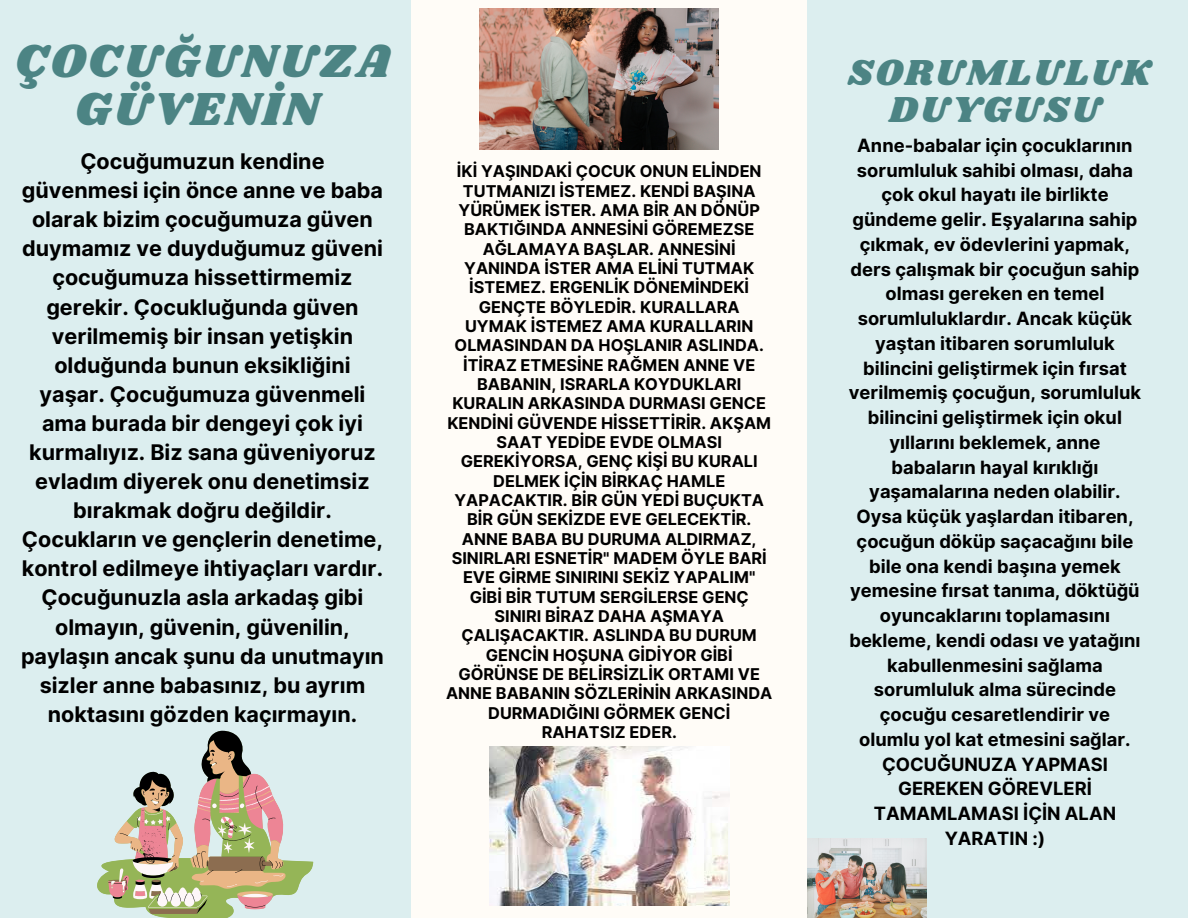
<style>
.page{position:relative;width:1188px;height:918px;background:#dceeef}
.page>*{position:absolute;margin:0;border:0;box-sizing:border-box;transform-origin:0 0}
.t1{font:48px/48.3px "Shrikhand";letter-spacing:.045em;color:#4c8484;text-align:center}
.t2{font:37.5px/37.2px "Shrikhand";letter-spacing:.045em;color:#4c8484;text-align:center}
.t3{font:700 21.6px/29.1px "Inter";color:#000;text-align:center}
.t4{font:700 18.3px/24.8px "Inter";color:#000;text-align:center}
.t5{font:700 16.2px/19.4px "Inter";color:#000;text-align:center}
</style>
<div class="page">
<div style="left:411px;top:0;width:396px;height:918px;background:#fffcf7"></div>
<svg style="left:97px;top:731px;width:217px;height:187px"></svg>
<img style="left:479px;top:9px;width:240px;height:140px">
<img style="left:489px;top:746px;width:241px;height:160px">
<img style="left:807px;top:838px;width:120px;height:80px">
<p class="t1" style="left:15px;top:38px;width:377px">ÇOCUĞUNUZA<br>GÜVENİN</p>
<p class="t3" style="left:21px;top:147px;width:364px">Çocuğumuzun kendine güvenmesi için önce anne ve baba olarak bizim çocuğumuza güven duymamız ve duyduğumuz güveni çocuğumuza hissettirmemiz gerekir. Çocukluğunda güven verilmemiş bir insan yetişkin olduğunda bunun eksikliğini yaşar. Çocuğumuza güvenmeli ama burada bir dengeyi çok iyi kurmalıyız. Biz sana güveniyoruz evladım diyerek onu denetimsiz bırakmak doğru değildir.<br>Çocukların ve gençlerin denetime, kontrol edilmeye ihtiyaçları vardır.<br>Çocuğunuzla asla arkadaş gibi olmayın, güvenin, güvenilin, paylaşın ancak şunu da unutmayın sizler anne babasınız, bu ayrım noktasını gözden kaçırmayın.</p>
<p class="t5" style="left:446px;top:162px;width:328px">İKİ YAŞINDAKİ ÇOCUK ONUN ELİNDEN<br>TUTMANIZI İSTEMEZ. KENDİ BAŞINA<br>YÜRÜMEK İSTER. AMA BİR AN DÖNÜP<br>BAKTIĞINDA ANNESİNİ GÖREMEZSE<br>AĞLAMAYA BAŞLAR. ANNESİNİ<br>YANINDA İSTER AMA ELİNİ TUTMAK<br>İSTEMEZ. ERGENLİK DÖNEMİNDEKİ<br>GENÇTE BÖYLEDİR. KURALLARA<br>UYMAK İSTEMEZ AMA KURALLARIN<br>OLMASINDAN DA HOŞLANIR ASLINDA.<br>İTİRAZ ETMESİNE RAĞMEN ANNE VE<br>BABANIN, ISRARLA KOYDUKLARI<br>KURALIN ARKASINDA DURMASI GENCE<br>KENDİNİ GÜVENDE HİSSETTİRİR. AKŞAM<br>SAAT YEDİDE EVDE OLMASI<br>GEREKİYORSA, GENÇ KİŞİ BU KURALI<br>DELMEK İÇİN BİRKAÇ HAMLE<br>YAPACAKTIR. BİR GÜN YEDİ BUÇUKTA<br>BİR GÜN SEKİZDE EVE GELECEKTİR.<br>ANNE BABA BU DURUMA ALDIRMAZ,<br>SINIRLARI ESNETİR" MADEM ÖYLE BARİ<br>EVE GİRME SINIRINI SEKİZ YAPALIM"<br>GİBİ BİR TUTUM SERGİLERSE GENÇ<br>SINIRI BİRAZ DAHA AŞMAYA<br>ÇALIŞACAKTIR. ASLINDA BU DURUM<br>GENCİN HOŞUNA GİDİYOR GİBİ<br>GÖRÜNSE DE BELİRSİZLİK ORTAMI VE<br>ANNE BABANIN SÖZLERİNİN ARKASINDA<br>DURMADIĞINI GÖRMEK GENCİ<br>RAHATSIZ EDER.</p>
<p class="t2" style="left:848px;top:55px;width:305px">SORUMLULUK<br>DUYGUSU</p>
<p class="t4" style="left:849px;top:133px;width:294px">Anne-babalar için çocuklarının sorumluluk sahibi olması, daha çok okul hayatı ile birlikte gündeme gelir. Eşyalarına sahip çıkmak, ev ödevlerini yapmak, ders çalışmak bir çocuğun sahip olması gereken en temel sorumluluklardır. Ancak küçük yaştan itibaren sorumluluk bilincini geliştirmek için fırsat verilmemiş çocuğun, sorumluluk bilincini geliştirmek için okul yıllarını beklemek, anne babaların hayal kırıklığı yaşamalarına neden olabilir.<br>Oysa küçük yaşlardan itibaren, çocuğun döküp saçacağını bile bile ona kendi başına yemek yemesine fırsat tanıma, döktüğü oyuncaklarını toplamasını bekleme, kendi odası ve yatağını kabullenmesini sağlama sorumluluk alma sürecinde çocuğu cesaretlendirir ve olumlu yol kat etmesini sağlar.<br>ÇOCUĞUNUZA YAPMASI<br>GEREKEN GÖREVLERİ<br>TAMAMLAMASI İÇİN ALAN<br>YARATIN :)</p>
</div>
